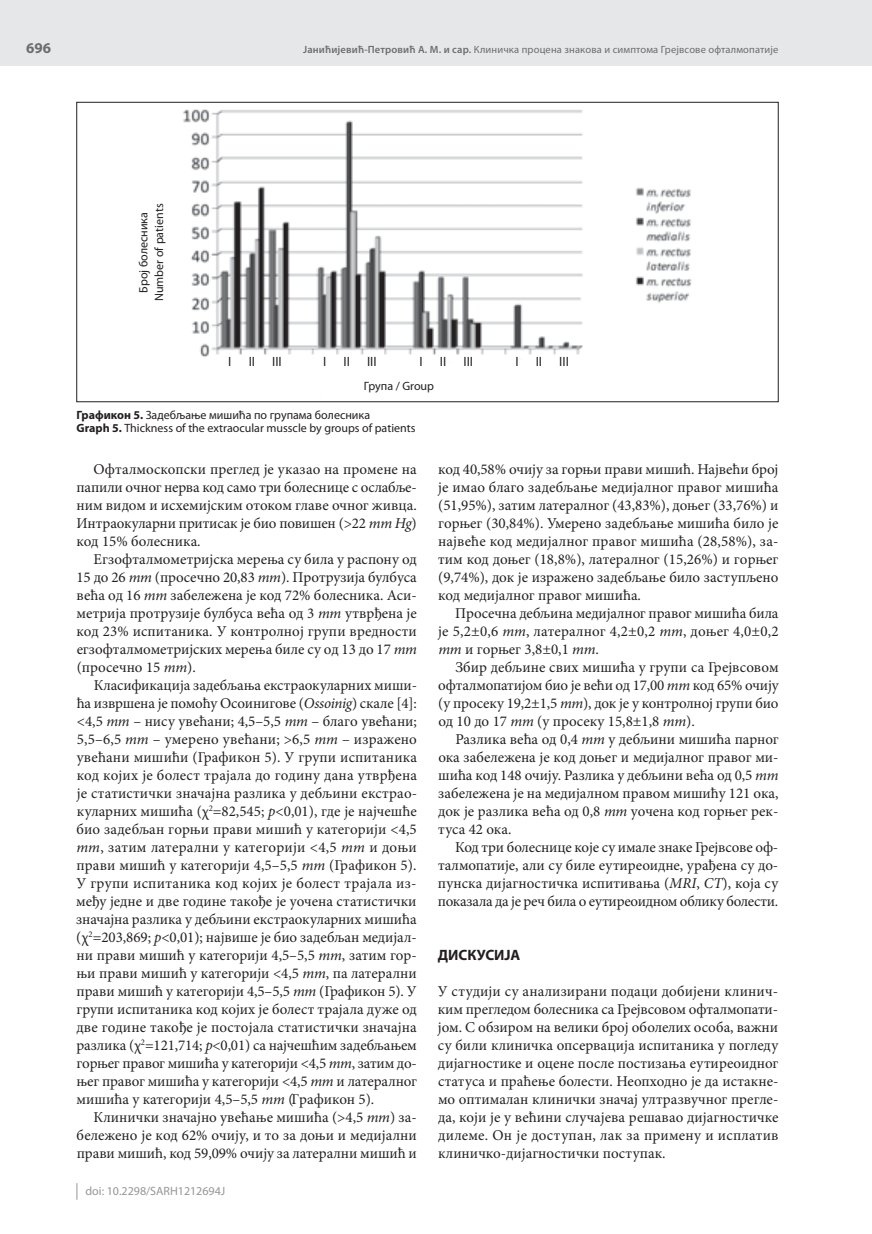
<style>
.page{position:relative;width:872px;height:1234px;background:#fff}
.page>*{position:absolute;margin:0;border:0;box-sizing:border-box;transform-origin:0 0}
.t1{font:15px/18px "Minion Pro";letter-spacing:-.005em;color:#231f20;text-align:justify}
.t2{font:700 15px "Myriad Pro";color:#231f20}
.t3{font:700 15px "Myriad Pro";color:#6c6d70}
.t4{font:13.5px "Myriad Pro";color:#231f20}
.t5{font:12px/13.5px "Myriad Pro";color:#231f20}
.t6{font:12px "Myriad Pro";color:#939598}
.t7{font:10.5px "Myriad Pro";letter-spacing:.015em;color:#6c6d70}
.s1{font-weight:600}
.s2{font-weight:700}
.s3{font-style:italic}
</style>
<div class="page">
<div style="left:0;top:0;width:872px;height:66px;background:#e6e7e9"></div>
<svg style="left:77px;top:1183px;width:1px;height:16px"></svg>
<img style="left:97px;top:102px;width:682px;height:301px">
<p class="t3" style="left:26px;top:38px;width:26px">696</p>
<p class="t7" style="left:303px;top:43px;width:477px"><span class="s1">Јанићијевић-Петровић А. М. и сар.</span> Клиничка процена знакова и симптома Грејвсове офталмопатије</p>
<p class="t5" style="left:135px;top:301px;width:99px;line-height:15.8px;text-align:center;rotate:-90deg">Број болесника<br>Number of patients</p>
<p class="t4" style="left:228px;top:353px;width:5px">I</p>
<p class="t4" style="left:249px;top:353px;width:8px">II</p>
<p class="t4" style="left:272px;top:353px;width:11px">III</p>
<p class="t4" style="left:323px;top:353px;width:5px">I</p>
<p class="t4" style="left:343px;top:353px;width:8px">II</p>
<p class="t4" style="left:367px;top:353px;width:11px">III</p>
<p class="t5" style="left:364px;top:379px;width:72px">Група / Group</p>
<p class="t4" style="left:419px;top:353px;width:5px">I</p>
<p class="t4" style="left:440px;top:353px;width:8px">II</p>
<p class="t4" style="left:463px;top:353px;width:11px">III</p>
<p class="t4" style="left:515px;top:353px;width:5px">I</p>
<p class="t4" style="left:536px;top:353px;width:8px">II</p>
<p class="t4" style="left:559px;top:353px;width:11px">III</p>
<p class="t5" style="left:77px;top:407px;width:340px"><span class="s2">Графикон 5.</span> Задебљање мишића по групама болесника<br><span class="s2">Graph 5.</span> Thickness of the extraocular musscle by groups of patients</p>
<p class="t1" style="left:76px;top:460px;width:342px;text-indent:17px">Офталмоскопски преглед је указао на проме не на папили очног нерва код само три болеснице с ослабље&shy;ним ви дом и ис хе миј ским отоком главе очног жив ца.<br>Интра о куларни притисак је био повишен (&gt;22 <span class="s3">mm Hg</span>) код 15% боле сни ка.</p>
<p class="t1" style="left:77px;top:550px;width:342px;text-indent:17px">Ег зофталмометриј ска мере ња су би ла у распону од 15 до 26 <span class="s3">mm</span> (просечно 20,83 <span class="s3">mm</span>). Протрузија булбуса ве ћа од 16 <span class="s3">mm</span> забележена је код 72% боле сни ка. Аси&shy;метри ја про тру зи је булбуса ве ћа од 3 <span class="s3">mm</span> утвр ђе на је код 23% испитаника. У контролној групи вредности егзофталмометријских мерења биле су од 13 до 17 <span class="s3">mm </span>(про сечно 15 <span class="s3">mm</span>).</p>
<p class="t1" style="left:76px;top:676px;width:342px;text-indent:18px">Класификација задебљања екстра о куларних миши&shy;ћа извршена је помоћу Осо и нигове (<span class="s3">Osso i nig</span>) скале [4]: &lt;4,5 <span class="s3">mm</span> – ни су уве ћа ни; 4,5–5,5 <span class="s3">mm</span> – благо уве ћа ни; 5,5–6,5 <span class="s3">mm</span> – умерено увећани; &gt;6,5 <span class="s3">mm</span> – изражено увећани мишићи (Графикон 5). У групи испитаника код којих је болест трајала до годину дана утврђена је статистички значајна разлика у дебљини екстрао&shy;кулар них ми ши ћа (χ<sup>2</sup>=82,545; <span class="s3">p</span>&lt;0,01), где је најче шће био задебљан горњи прави мишић у категорији &lt;4,5 <span class="s3">mm</span>, затим латерални у категорији &lt;4,5 <span class="s3">mm</span> и доњи прави мишић у категорији 4,5–5,5 <span class="s3">mm</span> (Графикон 5).<br>У групи испитаника код којих је болест трајала из&shy;ме ђу једне и две го ди не тако ђе је уочена ста ти стич ки значајна разлика у дебљини екстра о куларних мишића (χ<sup>2</sup>=203,869; <span class="s3">p</span>&lt;0,01); највише је био задебљан медијал&shy;ни пра ви ми шић у ка тегори ји 4,5–5,5 <span class="s3">mm</span>, за тим гор&shy;њи пра ви ми шић у ка тегори ји &lt;4,5 <span class="s3">mm</span>, па латерал ни прави мишић у категорији 4,5–5,5 <span class="s3">mm</span> (Графикон 5). У гру пи ис пи та ни ка код ко јих је болест тра ја ла дуже од две године такође је постојала статистички значајна разлика (χ<sup>2</sup>=121,714; <span class="s3">p</span>&lt;0,01) са најчешћим задебљањем горњег правог мишића у категорији &lt;4,5 <span class="s3">mm</span>, затим до&shy;њег правог мишића у категорији &lt;4,5 <span class="s3">mm</span> и латералног ми ши ћа у ка тегори ји 4,5–5,5 <span class="s3">mm</span> (Графикон 5).</p>
<p class="t1" style="left:77px;top:1108px;width:342px;text-indent:17px">Кли нич ки значајно уве ћа ње ми ши ћа (&gt;4,5 <span class="s3">mm</span>) за&shy;бележено је код 62% очију, и то за доњи и медијални прави мишић, код 59,09% очију за лате рал ни мишић и</p>
<p class="t6" style="left:86px;top:1183px;width:141px">doi: 10.2298/SARH1212694J</p>
<p class="t1" style="left:438px;top:460px;width:342px">код 40,58% очију за горњи прави мишић. Највећи број је имао благо задебљање медијалног правог мишића (51,95%), затим латералног (43,83%), доњег (33,76%) и гор њег (30,84%). Умерено задебља ње ми ши ћа би ло је највеће код ме дијалног правог мишића (28,58%), за&shy;тим код доњег (18,8%), ла те ралног (15,26%) и горњег (9,74%), док је из ражено задебља ње би ло засту пље но код ме ди јал ног пра вог ми ши ћа.</p>
<p class="t1" style="left:438px;top:604px;width:342px;text-indent:17px">Просечна дебљина медијалног правог мишића била је 5,2±0,6 <span class="s3">mm</span>, латералног 4,2±0,2 <span class="s3">mm</span>, доњег 4,0±0,2 <span class="s3">mm</span> и гор њег 3,8±0,1 <span class="s3">mm</span>.</p>
<p class="t1" style="left:438px;top:658px;width:342px;text-indent:17px">Збир де бљине свих мишића у групи са Грејвсовом офталмопатијом био је већи од 17,00 <span class="s3">mm</span> код 65% очију (у просеку 19,2±1,5 <span class="s3">mm</span>), док је у контролној групи био од 10 до 17 <span class="s3">mm</span> (у про секу 15,8±1,8 <span class="s3">mm</span>).</p>
<p class="t1" style="left:438px;top:730px;width:342px;text-indent:17px">Раз ли ка ве ћа од 0,4 <span class="s3">mm</span> у дебљи ни ми ши ћа парног ока забележена је код до њег и ме ди јал ног пра вог ми&shy;шића код 148 очију. Разлика у дебљини већа од 0,5 <span class="s3">mm </span>забележена је на ме ди јал ном пра вом ми ши ћу 121 ока, док је раз ли ка ве ћа од 0,8 <span class="s3">mm</span> уочена код гор њег рек&shy;туса 42 ока.</p>
<p class="t1" style="left:438px;top:838px;width:342px;text-indent:17px">Код три болеснице које су имале знаке Грејвсове оф&shy;талмопатије, али су биле еутире о идне, урађена су до&shy;пунска дијагностичка испитивања (<span class="s3">MRI</span>, <span class="s3">CT</span>), која су показала да је реч била о еутире о идном облику болести.</p>
<p class="t2" style="left:438px;top:945px;width:84px">ДИСКУСИЈА</p>
<p class="t1" style="left:438px;top:982px;width:342px">У студији су анализирани подаци добијени клинич&shy;ким прегледом болесника са Грејвсовом офталмопати&shy;јом. С обзиром на велики број оболелих особа, важни су били клиничка опсервација испитаника у погледу дијагностике и оцене после постизања еутире о идног статуса и пра ће ње боле сти. Нео п ходно је да истакне&shy;мо оп ти малан кли нич ки значај ултразвучног пре гле&shy;да, који је у већини случајева решавао дијагностичке дилеме. Он је доступан, лак за примену и исплатив кли нич ко-ди јаг но стич ки поступак.</p>
</div>
